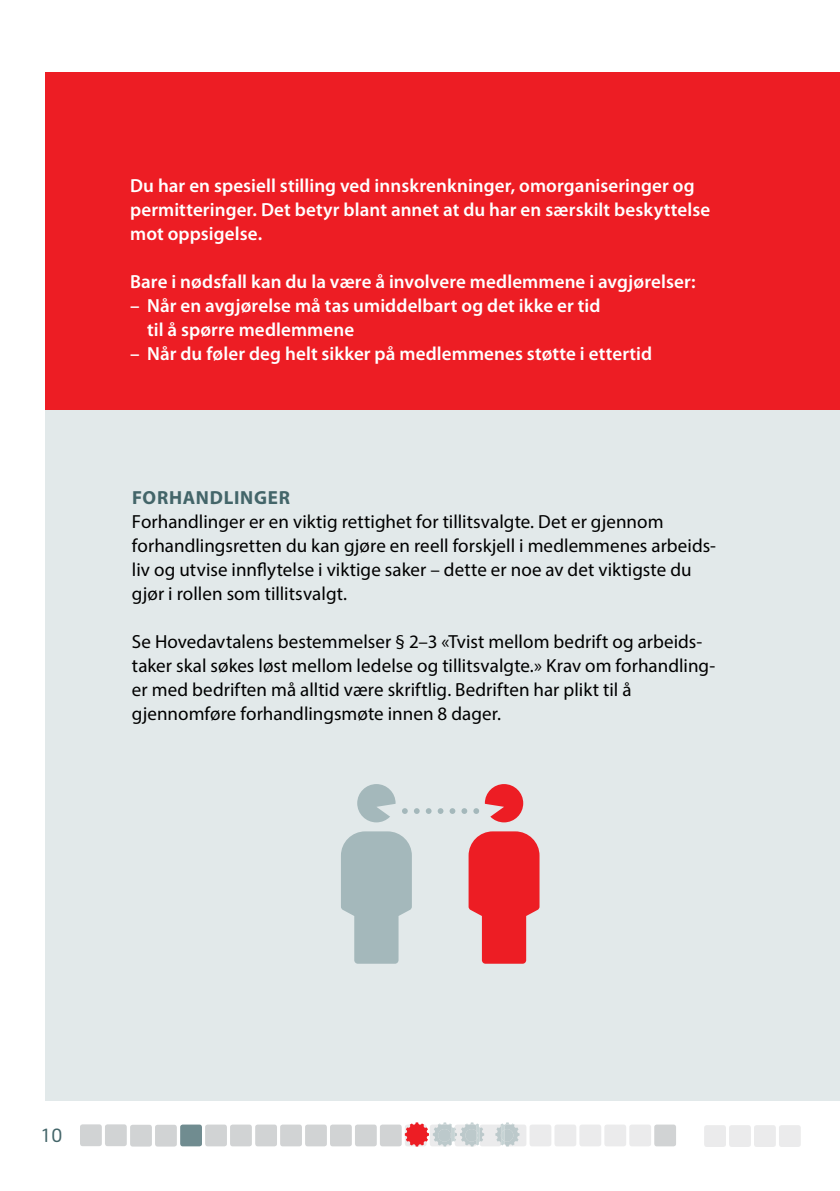
<style>
.page{position:relative;width:840px;height:1191px;background:#fff}
.page>*{position:absolute;margin:0;border:0;box-sizing:border-box;transform-origin:0 0}
.t1{font:19px/24px "Myriad Pro";letter-spacing:.005em;color:#000}
.t2{font:600 19px/24px "Myriad Pro";letter-spacing:.005em;color:#fff}
.t3{font:700 19px "Myriad Pro";letter-spacing:.04em;color:#436569}
.t4{font:18px "Neo Sans";color:#436569}
</style>
<div class="page">
<div style="left:45px;top:72px;width:794px;height:1029px;background:#e2e9ea"></div>
<div style="left:255px;top:1124px;width:22px;height:22px;background:#d1d3d4;border-radius:3px"></div>
<div style="left:280px;top:1124px;width:22px;height:22px;background:#d1d3d4;border-radius:3px"></div>
<div style="left:305px;top:1124px;width:22px;height:22px;background:#d1d3d4;border-radius:3px"></div>
<div style="left:330px;top:1124px;width:21px;height:22px;background:#d1d3d4;border-radius:3px"></div>
<div style="left:355px;top:1124px;width:21px;height:22px;background:#d1d3d4;border-radius:3px"></div>
<div style="left:379px;top:1124px;width:22px;height:22px;background:#d1d3d4;border-radius:3px"></div>
<div style="left:479px;top:1124px;width:22px;height:22px;background:#ebebec;border-radius:3px"></div>
<div style="left:504px;top:1124px;width:22px;height:22px;background:#ebebec;border-radius:3px"></div>
<div style="left:529px;top:1124px;width:22px;height:22px;background:#ebebec;border-radius:3px"></div>
<div style="left:554px;top:1124px;width:22px;height:22px;background:#ebebec;border-radius:3px"></div>
<div style="left:703px;top:1125px;width:22px;height:22px;background:#ebebec;border-radius:3px"></div>
<div style="left:579px;top:1124px;width:22px;height:22px;background:#ebebec;border-radius:3px"></div>
<div style="left:728px;top:1125px;width:22px;height:22px;background:#ebebec;border-radius:3px"></div>
<div style="left:604px;top:1124px;width:22px;height:22px;background:#ebebec;border-radius:3px"></div>
<div style="left:753px;top:1125px;width:22px;height:22px;background:#ebebec;border-radius:3px"></div>
<div style="left:629px;top:1124px;width:21px;height:22px;background:#ebebec;border-radius:3px"></div>
<div style="left:778px;top:1125px;width:22px;height:22px;background:#ebebec;border-radius:3px"></div>
<div style="left:654px;top:1124px;width:21px;height:22px;background:#d1d3d4;border-radius:3px"></div>
<div style="left:130px;top:1124px;width:22px;height:22px;background:#d1d3d4;border-radius:3px"></div>
<div style="left:155px;top:1124px;width:22px;height:22px;background:#d1d3d4;border-radius:3px"></div>
<div style="left:180px;top:1124px;width:22px;height:22px;background:#708c90;border-radius:3px"></div>
<div style="left:205px;top:1124px;width:22px;height:22px;background:#d1d3d4;border-radius:3px"></div>
<div style="left:230px;top:1124px;width:22px;height:22px;background:#d1d3d4;border-radius:3px"></div>
<svg style="left:404px;top:1122px;width:80px;height:24px"></svg>
<svg style="left:495px;top:1122px;width:24px;height:24px"></svg>
<svg style="left:341px;top:784px;width:198px;height:179px"></svg>
<div style="left:80px;top:1124px;width:22px;height:22px;background:#d1d3d4;border-radius:3px"></div>
<div style="left:105px;top:1124px;width:22px;height:22px;background:#d1d3d4;border-radius:3px"></div>
<div style="left:45px;top:72px;width:794px;height:337px;background:#ed1d24"></div>
<p class="t2" style="left:130px;top:173px;width:581px">Du har en spesiell stilling ved innskrenkninger, omorganiseringer og permitteringer. Det betyr blant annet at du har en særskilt beskyttelse mot oppsigelse.</p>
<p class="t2" style="left:130px;top:269px;width:566px">Bare i nødsfall kan du la være å involvere medlemmene i avgjørelser:</p>
<p class="t2" style="left:147px;top:293px;width:454px;text-indent:-17px">– Når en avgjørelse må tas umiddelbart og det ikke er tid til å spørre medlemmene</p>
<p class="t2" style="left:130px;top:341px;width:523px">– Når du føler deg helt sikker på medlemmenes støtte i ettertid</p>
<p class="t3" style="left:132px;top:485px;width:159px">FORHANDLINGER</p>
<p class="t1" style="left:132px;top:509px;width:585px">Forhandlinger er en viktig rettighet for tillitsvalgte. Det er gjennom forhandlingsretten du kan gjøre en reell forskjell i medlemmenes arbeids&shy;liv og utvise innflytelse i viktige saker – dette er noe av det viktigste du gjør i rollen som tillitsvalgt.</p>
<p class="t1" style="left:132px;top:629px;width:584px">Se Hovedavtalens bestemmelser § 2–3 «Tvist mellom bedrift og arbeids&shy;taker skal søkes løst mellom ledelse og tillitsvalgte.» Krav om forhandling&shy;er med bedriften må alltid være skriftlig. Bedriften har plikt til å gjennomføre forhandlingsmøte innen 8 dager.</p>
<p class="t4" style="left:40px;top:1124px;width:23px">10</p>
</div>
